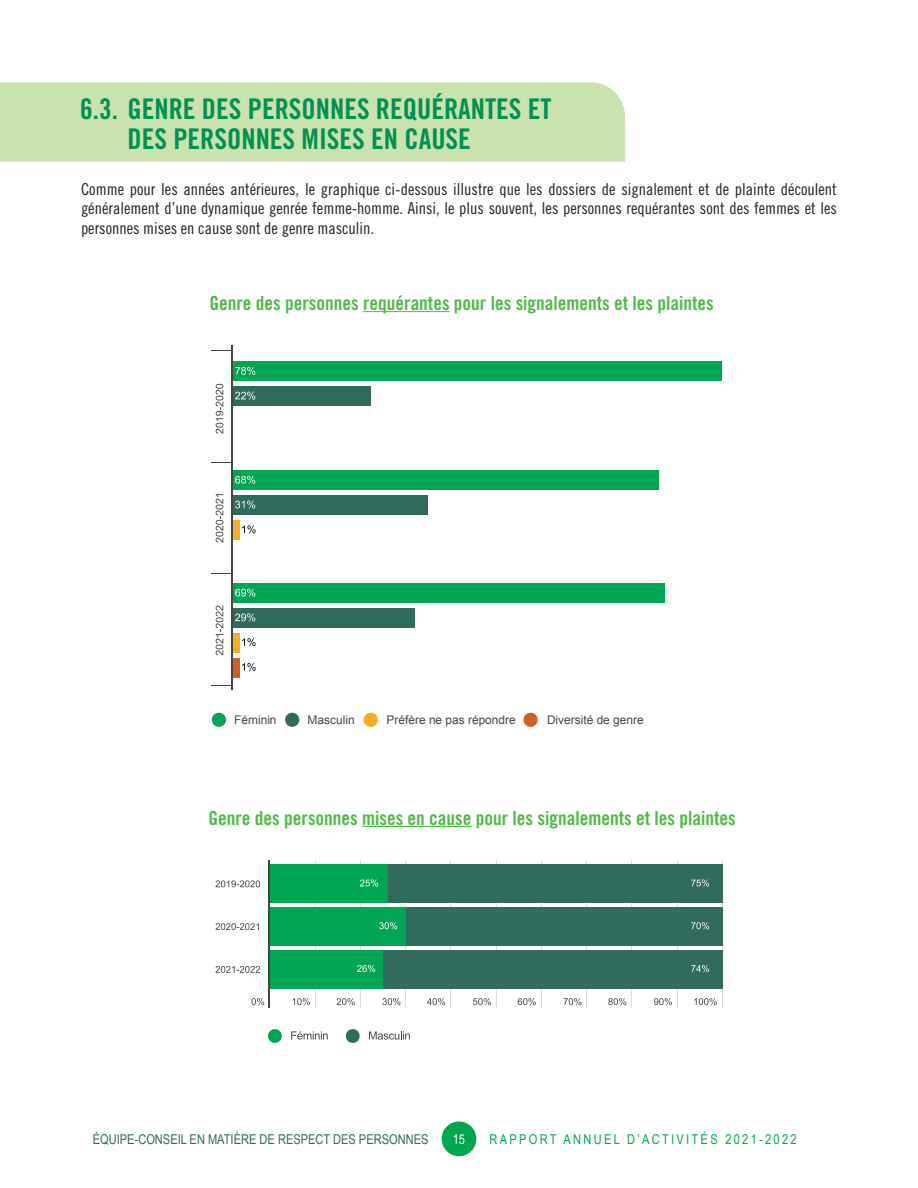
<style>
.page{position:relative;width:918px;height:1188px;background:#fff}
.page>*{position:absolute;margin:0;border:0;box-sizing:border-box;transform-origin:0 0}
.t1{font:28.5px/30px "Trade Gothic Bold Cond Twenty";color:#009154}
.t2{font:19.5px "Trade Gothic Bold Cond Twenty";color:#51b848}
.t3{font:16.5px/19.5px "Trade Gothic Cond Eighteen";color:#231f20;text-align:justify}
.t4{font:13.5px "Arial Narrow";color:#306b5b}
.t5{font:13.5px "Arial Narrow";letter-spacing:.17em;color:#00a650}
.t6{font:13.5px "Arial Narrow";color:#fff}
.t7{font:11.85px "Arial";color:#454545}
</style>
<div class="page">
<div style="left:442px;top:1122px;width:34px;height:34px;background:#00a650;border-radius:50%"></div>
<div style="left:0;top:82px;width:625px;height:80px;background:#cae3ae"></div>
<hr style="left:363px;top:311px;width:87px;height:1px;background:#51b848">
<svg style="left:216px;top:606px;width:7px;height:49px"></svg>
<svg style="left:216px;top:494px;width:7px;height:49px"></svg>
<svg style="left:216px;top:384px;width:7px;height:50px"></svg>
<svg style="left:211px;top:350px;width:20px;height:1px"></svg>
<svg style="left:211px;top:462px;width:20px;height:1px"></svg>
<svg style="left:211px;top:573px;width:20px;height:1px"></svg>
<svg style="left:211px;top:685px;width:20px;height:1px"></svg>
<hr style="left:231px;top:345px;width:2px;height:345px;background:#454545">
<div style="left:233px;top:583px;width:432px;height:20px;background:#00a653"></div>
<div style="left:233px;top:608px;width:182px;height:20px;background:#2f6b5c"></div>
<div style="left:233px;top:633px;width:6px;height:20px;background:#f8ab25"></div>
<div style="left:233px;top:658px;width:6px;height:20px;background:#ce5f28"></div>
<svg style="left:235px;top:589px;width:20px;height:8px"></svg>
<svg style="left:235px;top:613px;width:20px;height:8px"></svg>
<svg style="left:242px;top:638px;width:14px;height:8px"></svg>
<svg style="left:242px;top:663px;width:14px;height:8px"></svg>
<div style="left:233px;top:471px;width:426px;height:19px;background:#00a653"></div>
<div style="left:233px;top:495px;width:194px;height:20px;background:#2f6b5c"></div>
<div style="left:233px;top:520px;width:6px;height:20px;background:#f8ab25"></div>
<svg style="left:235px;top:476px;width:20px;height:8px"></svg>
<svg style="left:235px;top:501px;width:20px;height:8px"></svg>
<svg style="left:242px;top:525px;width:14px;height:8px"></svg>
<div style="left:233px;top:362px;width:488px;height:19px;background:#00a653"></div>
<div style="left:233px;top:386px;width:138px;height:20px;background:#2f6b5c"></div>
<svg style="left:235px;top:367px;width:20px;height:8px"></svg>
<svg style="left:235px;top:392px;width:20px;height:8px"></svg>
<svg style="left:212px;top:713px;width:14px;height:14px"></svg>
<svg style="left:285px;top:713px;width:14px;height:14px"></svg>
<svg style="left:364px;top:713px;width:14px;height:14px"></svg>
<svg style="left:524px;top:713px;width:14px;height:14px"></svg>
<hr style="left:362px;top:826px;width:110px;height:1px;background:#51b848">
<svg style="left:215px;top:923px;width:44px;height:7px"></svg>
<svg style="left:215px;top:880px;width:45px;height:7px"></svg>
<hr style="left:268px;top:860px;width:2px;height:148px;background:#454545">
<hr style="left:315px;top:860px;width:1px;height:148px;background:#dcdcdb">
<hr style="left:360px;top:860px;width:1px;height:148px;background:#dcdcdb">
<hr style="left:405px;top:860px;width:1px;height:148px;background:#dcdcdb">
<hr style="left:450px;top:860px;width:1px;height:148px;background:#dcdcdb">
<hr style="left:496px;top:860px;width:1px;height:148px;background:#dcdcdb">
<hr style="left:541px;top:860px;width:1px;height:148px;background:#dcdcdb">
<hr style="left:586px;top:860px;width:1px;height:148px;background:#dcdcdb">
<hr style="left:631px;top:860px;width:1px;height:148px;background:#dcdcdb">
<hr style="left:677px;top:860px;width:1px;height:148px;background:#dcdcdb">
<hr style="left:722px;top:860px;width:1px;height:148px;background:#dcdcdb">
<svg style="left:252px;top:998px;width:12px;height:7px"></svg>
<svg style="left:293px;top:998px;width:17px;height:7px"></svg>
<svg style="left:337px;top:998px;width:18px;height:7px"></svg>
<svg style="left:382px;top:998px;width:18px;height:7px"></svg>
<svg style="left:427px;top:998px;width:18px;height:7px"></svg>
<svg style="left:473px;top:998px;width:18px;height:7px"></svg>
<svg style="left:518px;top:998px;width:18px;height:7px"></svg>
<svg style="left:564px;top:998px;width:17px;height:7px"></svg>
<svg style="left:608px;top:998px;width:18px;height:7px"></svg>
<svg style="left:654px;top:998px;width:18px;height:7px"></svg>
<svg style="left:694px;top:998px;width:23px;height:7px"></svg>
<svg style="left:215px;top:966px;width:45px;height:7px"></svg>
<div style="left:387px;top:865px;width:336px;height:38px;background:#306b5b"></div>
<div style="left:270px;top:865px;width:117px;height:38px;background:#00a653"></div>
<div style="left:406px;top:907px;width:317px;height:39px;background:#306b5b"></div>
<div style="left:270px;top:907px;width:135px;height:39px;background:#00a653"></div>
<svg style="left:691px;top:922px;width:18px;height:7px"></svg>
<svg style="left:379px;top:922px;width:18px;height:7px"></svg>
<div style="left:383px;top:950px;width:340px;height:39px;background:#306b5b"></div>
<div style="left:270px;top:950px;width:113px;height:39px;background:#00a653"></div>
<svg style="left:691px;top:879px;width:18px;height:8px"></svg>
<svg style="left:360px;top:879px;width:18px;height:8px"></svg>
<svg style="left:346px;top:1029px;width:14px;height:14px"></svg>
<svg style="left:691px;top:965px;width:18px;height:7px"></svg>
<svg style="left:357px;top:965px;width:18px;height:7px"></svg>
<svg style="left:369px;top:1031px;width:41px;height:9px"></svg>
<svg style="left:268px;top:1029px;width:14px;height:14px"></svg>
<svg style="left:291px;top:1031px;width:37px;height:9px"></svg>
<h1 class="t1" style="left:128px;top:94px;width:426px;text-indent:-47px">6.3. GENRE DES PERSONNES REQUÉRANTES ET<br>DES PERSONNES MISES EN CAUSE</h1>
<p class="t3" style="left:81px;top:179px;width:757px">Comme pour les années antérieures, le graphique ci-dessous illustre que les dossiers de signalement et de plainte découlent généralement d’une dynamique genrée femme-homme. Ainsi, le plus souvent, les personnes requérantes sont des femmes et les personnes mises en cause sont de genre masculin.</p>
<p class="t2" style="left:209px;top:291px;width:506px">Genre des personnes requérantes pour les signalements et les plaintes</p>
<p class="t7" style="left:234px;top:713px;width:44px">Féminin</p>
<p class="t7" style="left:308px;top:713px;width:49px">Masculin</p>
<p class="t7" style="left:387px;top:713px;width:131px">Préfère ne pas répondre</p>
<p class="t7" style="left:547px;top:713px;width:98px">Diversité de genre</p>
<p class="t2" style="left:208px;top:806px;width:529px">Genre des personnes mises en cause pour les signalements et les plaintes</p>
<p class="t4" style="left:93px;top:1129px;width:337px">ÉQUIPE-CONSEIL EN MATIÈRE DE RESPECT DES PERSONNES</p>
<p class="t6" style="left:453px;top:1130px;width:14px">15</p>
<p class="t5" style="left:490px;top:1129px;width:309px">RAPPORT ANNUEL D’ACTIVITÉS 2021-2022</p>
</div>
